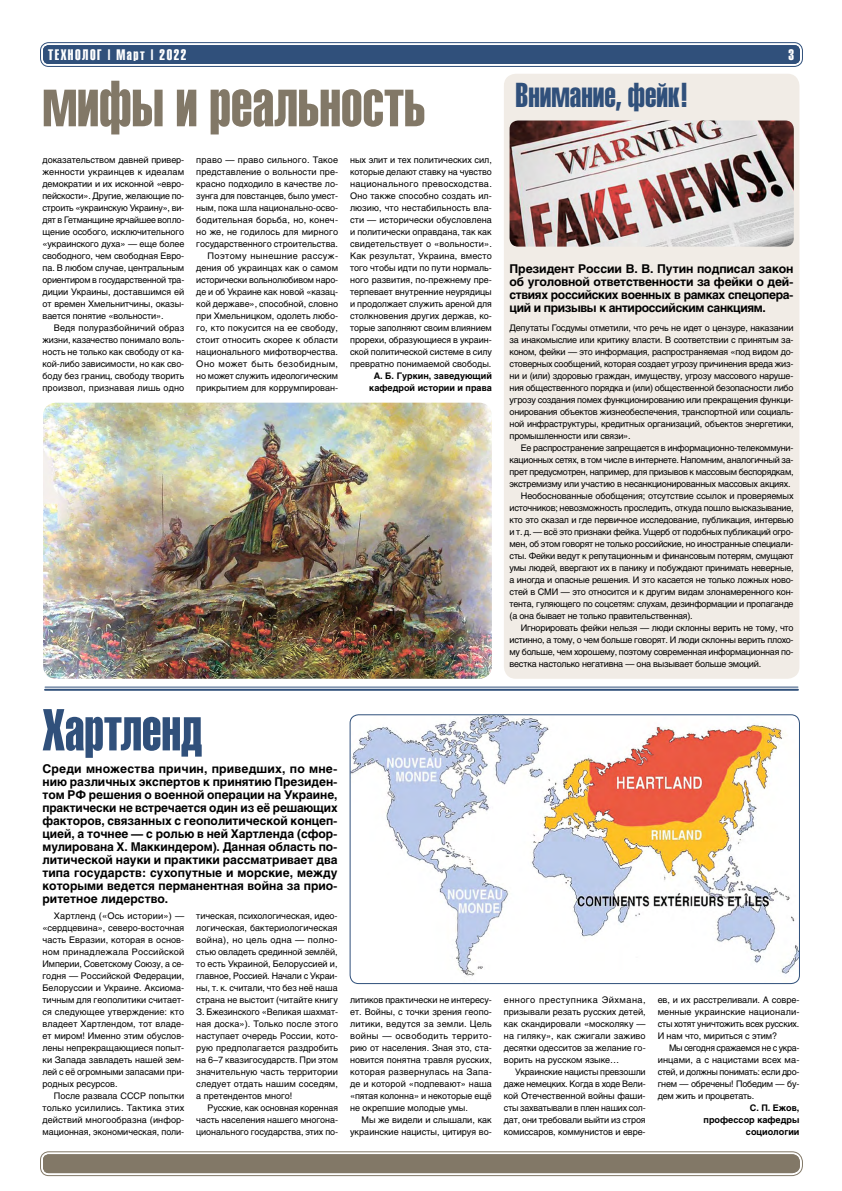
<style>
.page{position:relative;width:842px;height:1191px;background:#fff}
.page>*{position:absolute;margin:0;border:0;box-sizing:border-box;transform-origin:0 0}
.t1{font:64px "Helios Extra Compressed C";color:#827867}
.t2{font:58px "Helios Extra Compressed C";color:#30507b}
.t3{font:34px "Helios Extra Compressed C";color:#30507b}
.t4{font:15px "Helios Extra Compressed C";letter-spacing:.1em;color:#fff}
.t5{font:700 12px/13px "Helios C";letter-spacing:-.015em;color:#000;text-align:justify}
.t6{font:9px/12px "Helios C";letter-spacing:-.015em;color:#000;text-align:justify}
.t7{font:700 9px/12px "Helios C";color:#000;text-align:right}
</style>
<div class="page">
<div style="left:43px;top:45px;width:757px;height:19px;background:#30507b;border-radius:6px"></div>
<div style="left:40px;top:42px;width:763px;height:25px;border:1px solid #30507b;border-radius:8px"></div>
<div style="left:43px;top:45px;width:757px;height:19px;border:3px solid #30507b;border-radius:4px"></div>
<svg style="left:40px;top:1151px;width:763px;height:25px;background:#968e80"></svg>
<hr style="left:45px;top:687px;width:753px;height:1px;background:#30507b">
<hr style="left:45px;top:689px;width:753px;height:2px;background:#30507b">
<img style="left:350px;top:715px;width:449px;height:268px">
<div style="left:350px;top:714px;width:450px;height:270px;border:1px solid #30507b;border-radius:9px"></div>
<img style="left:43px;top:403px;width:449px;height:276px">
<div style="left:504px;top:74px;width:295px;height:605px;background:#f1ece6;border-radius:12px"></div>
<img style="left:509px;top:120px;width:285px;height:127px">
<h3 class="t4" style="left:48px;top:47px;width:140px">ТЕХНОЛОГ | Март | 2022</h3>
<h3 class="t4" style="left:788px;top:47px;width:7px">3</h3>
<h1 class="t1" style="left:43px;top:67px;width:384px">мифы и реальность</h1>
<p class="t6" style="left:43px;top:153px;width:143px">доказательством давней привер&shy;женности украинцев к идеалам демократии и их исконной «евро&shy;пейскости». Другие, желающие по&shy;строить «украинскую Украину», ви&shy;дят в Гетманщине ярчайшее вопло&shy;щение особого, исключительного «украинского духа» — еще более свободного, чем свободная Евро&shy;па. В любом случае, центральным ориентиром в государственной тра&shy;диции Украины, доставшимся ей от времен Хмельнитчины, оказы&shy;вается понятие «вольности».</p>
<p class="t6" style="left:43px;top:321px;width:143px;text-indent:11px">Ведя полуразбойничий образ жизни, казачество понимало воль&shy;ность не только как свободу от ка&shy;кой‑либо зависимости, но как сво&shy;боду без границ, свободу творить произвол, признавая лишь одно</p>
<p class="t6" style="left:196px;top:153px;width:143px;text-align:right">право — право сильного. Такое представление о вольности пре&shy;красно подходило в качестве ло&shy;зунга для повстанцев, было умест&shy;ным, пока шла национально-осво&shy;бодительная борьба, но, конеч&shy;но же, не годилось для мирного государственного строительства.<br>Поэтому нынешние рассуж&shy;дения об украинцах как о самом исторически вольнолюбивом наро&shy;де и об Украине как новой «казац&shy;кой державе», способной, словно при Хмельницком, одолеть любо&shy;го, кто покусится на ее свободу, стоит относить скорее к области национального мифотворчества.<br>Оно может быть безобидным, но может служить идеологическим прикрытием для коррумпирован-</p>
<p class="t6" style="left:350px;top:153px;width:143px">ных элит и тех политических сил, которые делают ставку на чувство национального превосходства.<br>Оно также способно создать ил&shy;люзию, что нестабильность вла&shy;сти — исторически обусловлена и политически оправдана, так как свидетельствует о «вольности».<br>Как результат, Украина, вместо того чтобы идти по пути нормаль&shy;ного развития, по‑прежнему пре&shy;терпевает внутренние неурядицы и продолжает служить ареной для столкновения других держав, ко&shy;торые заполняют своим влиянием прорехи, образующиеся в украин&shy;ской политической системе в силу превратно понимаемой свободы.</p>
<p class="t7" style="left:369px;top:369px;width:124px;text-align:center">А. Б. Гуркин, заведующий кафедрой истории и права</p>
<h3 class="t3" style="left:515px;top:76px;width:174px">Внимание, фейк!</h3>
<h3 class="t5" style="left:509px;top:262px;width:285px">Президент России В. В. Путин подписал закон об уголовной ответственности за фейки о дей&shy;ствиях российских военных в рамках спецопера&shy;ций и призывы к антироссийским санкциям.</h3>
<p class="t6" style="left:509px;top:321px;width:286px">Депутаты Госдумы отметили, что речь не идет о цензуре, наказании за инакомыслие или критику власти. В соответствии с принятым за&shy;коном, фейки — это информация, распространяемая «под видом до&shy;стоверных сообщений, которая создает угрозу причинения вреда жиз&shy;ни и (или) здоровью граждан, имуществу, угрозу массового наруше&shy;ния общественного порядка и (или) общественной безопасности либо угрозу создания помех функционированию или прекращения функци&shy;онирования объектов жизнеобеспечения, транспортной или социаль&shy;ной инфраструктуры, кредитных организаций, объектов энергетики, промышленности или связи».</p>
<p class="t6" style="left:521px;top:441px;width:274px">Ее распространение запрещается в информационно-телекоммуни-</p>
<p class="t6" style="left:509px;top:453px;width:286px">кационных сетях, в том числе в интернете. Напомним, аналогичный за-</p>
<p class="t6" style="left:509px;top:465px;width:285px">прет предусмотрен, например, для призывов к массовым беспорядкам,</p>
<p class="t6" style="left:509px;top:477px;width:282px">экстремизму или участию в несанкционированных массовых акциях.</p>
<p class="t6" style="left:521px;top:489px;width:274px">Необоснованные обобщения; отсутствие ссылок и проверяемых</p>
<p class="t6" style="left:509px;top:501px;width:286px">источников; невозможность проследить, откуда пошло высказывание,</p>
<p class="t6" style="left:509px;top:513px;width:286px">кто это сказал и где первичное исследование, публикация, интервью</p>
<p class="t6" style="left:509px;top:525px;width:286px">и т. д. — всё это признаки фейка. Ущерб от подобных публикаций огро-</p>
<p class="t6" style="left:509px;top:537px;width:285px">мен, об этом говорят не только российские, но иностранные специали-</p>
<p class="t6" style="left:509px;top:549px;width:285px">сты. Фейки ведут к репутационным и финансовым потерям, смущают</p>
<p class="t6" style="left:509px;top:561px;width:285px">умы людей, ввергают их в панику и побуждают принимать неверные,</p>
<p class="t6" style="left:509px;top:573px;width:285px">а иногда и опасные решения. И это касается не только ложных ново-</p>
<p class="t6" style="left:509px;top:585px;width:286px">стей в СМИ — это относится и к другим видам злонамеренного кон-</p>
<p class="t6" style="left:509px;top:597px;width:285px">тента, гуляющего по соцсетям: слухам, дезинформации и пропаганде</p>
<p class="t6" style="left:509px;top:609px;width:185px">(а она бывает не только правительственная).</p>
<p class="t6" style="left:521px;top:621px;width:274px">Игнорировать фейки нельзя — люди склонны верить не тому, что</p>
<p class="t6" style="left:509px;top:633px;width:285px">истинно, а тому, о чем больше говорят. И люди склонны верить плохо-</p>
<p class="t6" style="left:509px;top:645px;width:286px">му больше, чем хорошему, поэтому современная информационная по-</p>
<p class="t6" style="left:509px;top:657px;width:253px">вестка настолько негативна — она вызывает больше эмоций.</p>
<h2 class="t2" style="left:43px;top:696px;width:161px">Хартленд</h2>
<p class="t5" style="left:43px;top:762px;width:297px">Среди множества причин, приведших, по мне&shy;нию различных экспертов к принятию Президен&shy;том РФ решения о военной операции на Украине, практически не встречается один из её решающих факторов, связанных с геополитической концеп&shy;цией, а точнее — с ролью в ней Хартленда (сфор&shy;мулирована Х. Маккиндером). Данная область по&shy;литической науки и практики рассматривает два типа государств: сухопутные и морские, между которыми ведется перманентная война за прио&shy;ритетное лидерство.</p>
<p class="t6" style="left:43px;top:909px;width:143px;text-indent:11px">Хартленд («Ось истории») — «сердцевина», северо-восточная часть Евразии, которая в основ&shy;ном принадлежала Российской Империи, Советскому Союзу, а се&shy;годня — Российской Федерации, Белоруссии и Украине. Аксиома&shy;тичным для геополитики считает&shy;ся следующее утверждение: кто владеет Хартлендом, тот владе&shy;ет миром! Именно этим обуслов&shy;лены непрекращающиеся попыт&shy;ки Запада завладеть нашей зем&shy;лей с её огромными запасами при&shy;родных ресурсов.</p>
<p class="t6" style="left:43px;top:1089px;width:143px;text-indent:11px">После развала СССР попытки только усилились. Тактика этих действий многообразна (инфор&shy;мационная, экономическая, поли-</p>
<p class="t6" style="left:196px;top:909px;width:143px">тическая, психологическая, идео&shy;логическая, бактериологическая война), но цель одна — полно&shy;стью овладеть срединной землёй, то есть Украиной, Белоруссией и, главное, Россией. Начали с Украи&shy;ны, т. к. считали, что без неё наша страна не выстоит (читайте книгу З. Бжезинского «Великая шахмат&shy;ная доска»). Только после этого наступает очередь России, кото&shy;рую предполагается раздробить на 6–7 квазигосударств. При этом значительную часть территории следует отдать нашим соседям, а претендентов много!</p>
<p class="t6" style="left:196px;top:1101px;width:143px;text-indent:11px">Русские, как основная коренная часть населения нашего многона&shy;ционального государства, этих по-</p>
<p class="t6" style="left:350px;top:993px;width:143px">литиков практически не интересу&shy;ет. Войны, с точки зрения геопо&shy;литики, ведутся за земли. Цель войны — освободить террито&shy;рию от населения. Зная это, ста&shy;новится понятна травля русских, которая развернулась на Запа&shy;де и которой «подпевают» наша «пятая колонна» и некоторые ещё не окрепшие молодые умы.</p>
<p class="t6" style="left:350px;top:1113px;width:143px;text-align:right">Мы же видели и слышали, как украинские нацисты, цитируя во-</p>
<p class="t6" style="left:504px;top:993px;width:143px">енного преступника Эйхмана, призывали резать русских детей, как скандировали «москоляку — на гиляку», как сжигали заживо десятки одесситов за желание го&shy;ворить на русском языке…</p>
<p class="t6" style="left:504px;top:1065px;width:143px;text-indent:11px">Украинские нацисты превзошли даже немецких. Когда в ходе Вели&shy;кой Отечественной войны фаши&shy;сты захватывали в плен наших сол&shy;дат, они требовали выйти из строя комиссаров, коммунистов и евре-</p>
<p class="t6" style="left:658px;top:993px;width:143px">ев, и их расстреливали. А совре&shy;менные украинские национали&shy;сты хотят уничтожить всех русских.<br>И нам что, мириться с этим?</p>
<p class="t6" style="left:658px;top:1041px;width:143px;text-indent:11px">Мы сегодня сражаемся не с укра&shy;инцами, а с нацистами всех ма&shy;стей, и должны понимать: если дро&shy;гнем — обречены! Победим — бу&shy;дем жить и процветать.</p>
<p class="t7" style="left:704px;top:1101px;width:97px">С. П. Ежов, профессор кафедры социологии</p>
</div>
